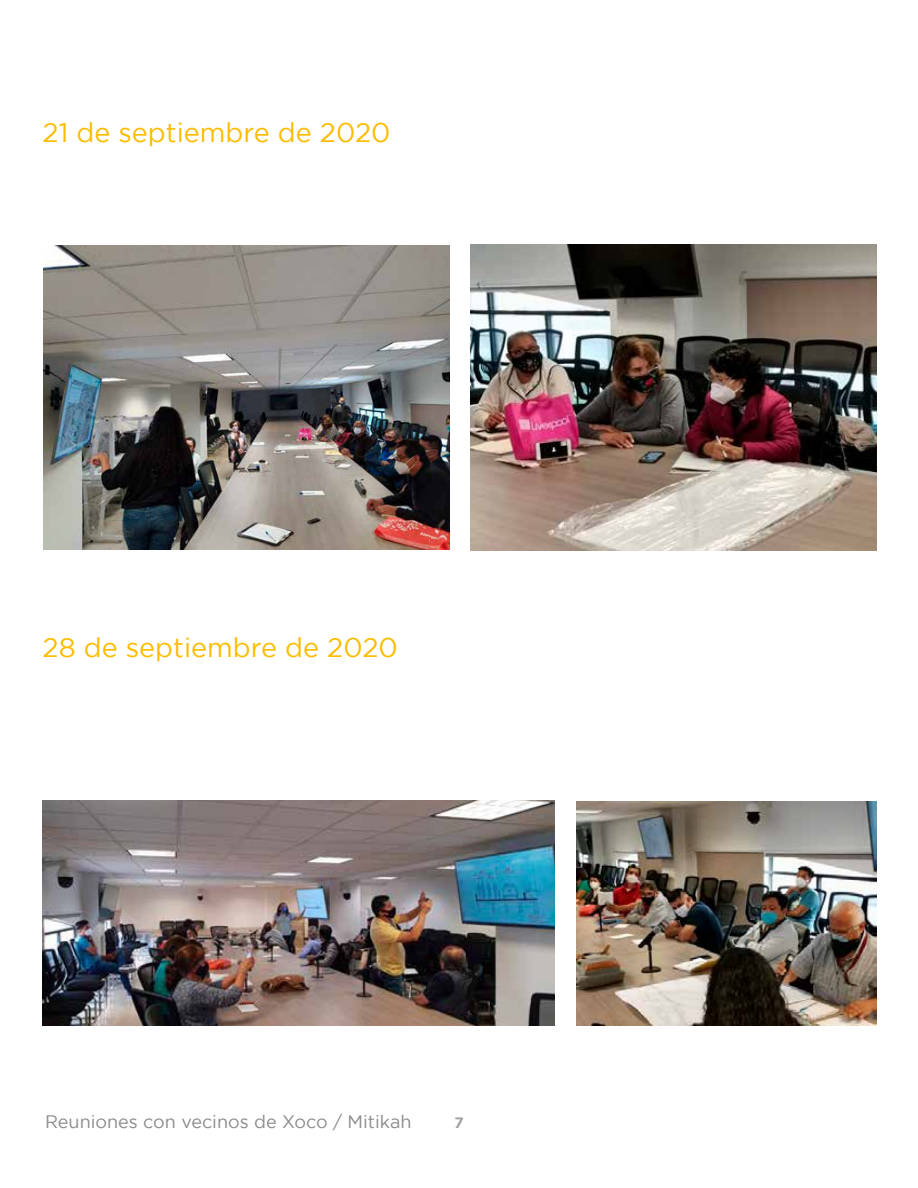
<style>
.page{position:relative;width:918px;height:1188px;background:#fff}
.page>*{position:absolute;margin:0;border:0;box-sizing:border-box;transform-origin:0 0}
.t1{font:27px "Gotham";color:#fcbc00}
.t2{font:18px "Gotham";color:#898c8a}
.t3{font:700 15px "Gotham";color:#9fa1a0}
</style>
<div class="page">
<img style="left:43px;top:245px;width:406px;height:304px">
<img style="left:43px;top:800px;width:511px;height:226px">
<img style="left:470px;top:245px;width:406px;height:305px">
<img style="left:576px;top:801px;width:300px;height:224px">
<p class="t1" style="left:43px;top:117px;width:350px">21 de septiembre de 2020</p>
<p class="t1" style="left:43px;top:633px;width:357px">28 de septiembre de 2020</p>
<p class="t2" style="left:45px;top:1111px;width:368px">Reuniones con vecinos de Xoco / Mitikah</p>
<p class="t3" style="left:454px;top:1114px;width:11px">7</p>
</div>
